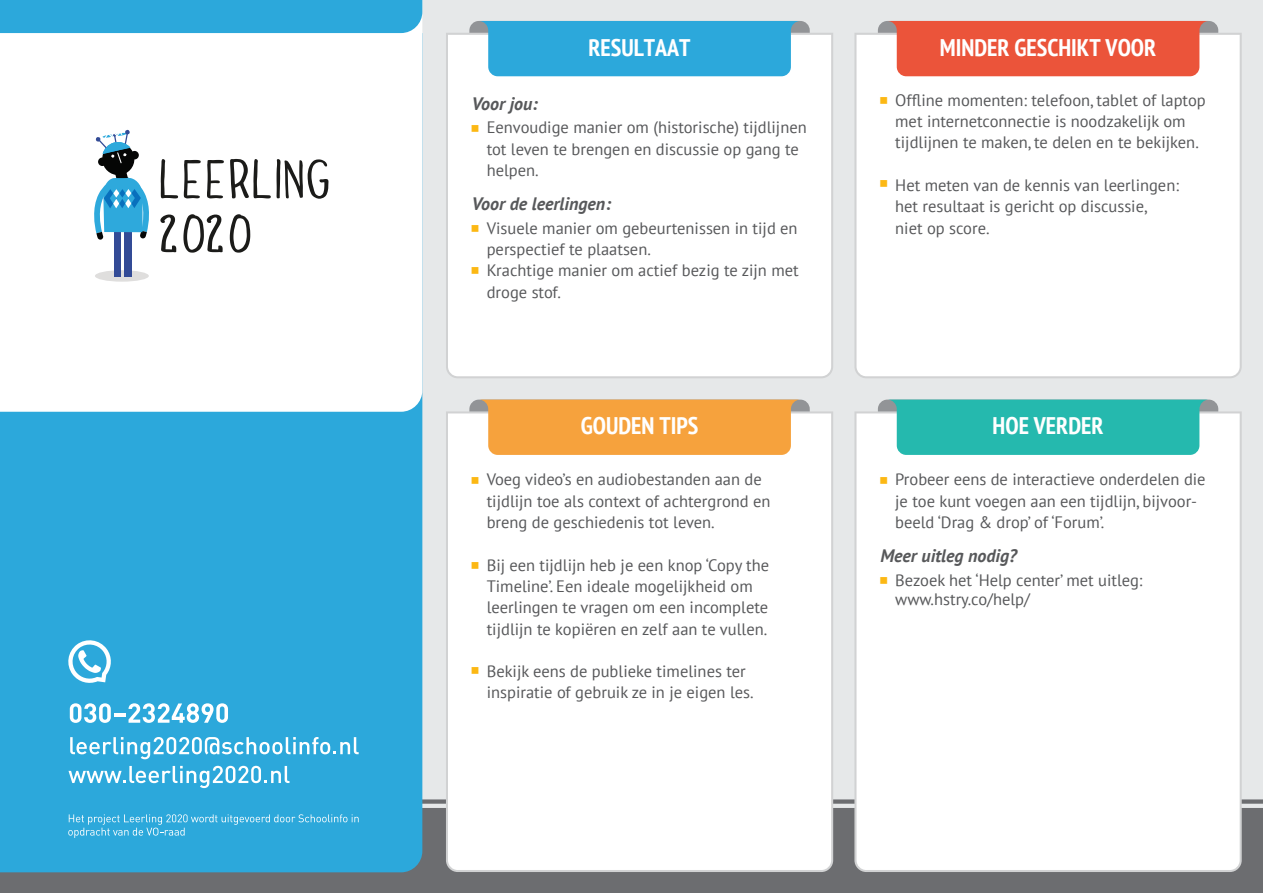
<style>
.page{position:relative;width:1263px;height:893px;background:#e6e8e9}
.page>*{position:absolute;margin:0;border:0;box-sizing:border-box;transform-origin:0 0}
.t1{font:700 condensed 24px "PT Sans";color:#fff}
.t2{font:italic 700 18px "PT Sans";color:#57585a}
.t3{font:16.5px/21.3px "PT Sans";color:#57585a}
</style>
<div class="page">
<svg style="left:0;top:799px;width:1263px;height:94px;background:#727477"></svg>
<div style="left:0;top:412px;width:422px;height:460px;background:#2ca8db"></div>
<div style="left:0;top:33px;width:422px;height:379px;background:#fff"></div>
<div style="left:0;top:0;width:422px;height:33px;background:#2ca8db"></div>
<svg style="left:95px;top:270px;width:54px;height:12px"></svg>
<div style="left:114px;top:228px;width:6px;height:49px;background:#334b96"></div>
<div style="left:124px;top:228px;width:8px;height:49px;background:#334b96"></div>
<svg style="left:92px;top:130px;width:60px;height:110px;background:#87b7ce"></svg>
<svg style="left:161px;top:159px;width:17px;height:39px"></svg>
<svg style="left:184px;top:160px;width:17px;height:38px"></svg>
<svg style="left:207px;top:160px;width:17px;height:38px"></svg>
<svg style="left:230px;top:159px;width:41px;height:39px;background:#b6b6b5"></svg>
<svg style="left:277px;top:159px;width:51px;height:40px;background:#afafae"></svg>
<svg style="left:160px;top:214px;width:16px;height:38px"></svg>
<svg style="left:183px;top:214px;width:40px;height:39px;background:#afafae"></svg>
<svg style="left:230px;top:214px;width:20px;height:39px"></svg>
<div style="left:856px;top:35px;width:384px;height:341px;background:#fff"></div>
<svg style="left:878px;top:21px;width:340px;height:55px;background:#ea634c"></svg>
<div style="left:448px;top:414px;width:383px;height:456px;background:#fff"></div>
<svg style="left:469px;top:400px;width:341px;height:55px;background:#f4aa50"></svg>
<div style="left:856px;top:413px;width:384px;height:457px;background:#fff"></div>
<svg style="left:878px;top:400px;width:340px;height:55px;background:#3abeb4"></svg>
<div style="left:448px;top:35px;width:383px;height:341px;background:#fff"></div>
<svg style="left:469px;top:21px;width:341px;height:55px;background:#41afdc"></svg>
<svg style="left:66px;top:637px;width:47px;height:48px;background:#6dc2e6"></svg>
<svg style="left:70px;top:703px;width:41px;height:20px"></svg>
<hr style="left:114px;top:713px;width:12px;height:4px;background:#fff">
<svg style="left:129px;top:703px;width:99px;height:20px;background:#8ccfeb"></svg>
<svg style="left:70px;top:737px;width:289px;height:22px;background:#63bee4"></svg>
<svg style="left:69px;top:766px;width:220px;height:22px;background:#62bee4"></svg>
<svg style="left:68px;top:814px;width:291px;height:24px;background:#42b1de"></svg>
<svg style="left:880px;top:97px;width:7px;height:7px"></svg>
<svg style="left:880px;top:180px;width:7px;height:7px"></svg>
<svg style="left:472px;top:477px;width:7px;height:7px"></svg>
<svg style="left:472px;top:561px;width:7px;height:7px"></svg>
<svg style="left:472px;top:667px;width:7px;height:7px"></svg>
<svg style="left:472px;top:125px;width:7px;height:7px"></svg>
<svg style="left:472px;top:225px;width:7px;height:7px"></svg>
<svg style="left:472px;top:267px;width:7px;height:7px"></svg>
<svg style="left:880px;top:477px;width:7px;height:7px"></svg>
<svg style="left:880px;top:577px;width:7px;height:7px"></svg>
<h1 class="t1" style="left:588px;top:31px;width:104px">RESULTAAT</h1>
<h1 class="t1" style="left:940px;top:31px;width:218px">MINDER GESCHIKT VOOR</h1>
<p class="t2" style="left:472px;top:91px;width:68px">Voor jou:</p>
<p class="t3" style="left:487px;top:116px;width:322px">Eenvoudige manier om (historische) tijdlijnen tot leven te brengen en discussie op gang te helpen.</p>
<p class="t2" style="left:472px;top:192px;width:141px">Voor de leerlingen:</p>
<p class="t3" style="left:487px;top:217px;width:313px">Visuele manier om gebeurtenissen in tijd en perspectief te plaatsen.<br>Krachtige manier om actief bezig te zijn met droge stof.</p>
<p class="t3" style="left:895px;top:89px;width:312px">Offline momenten: telefoon, tablet of laptop met internetconnectie is noodzakelijk om tijdlijnen te maken, te delen en te bekijken.</p>
<p class="t3" style="left:895px;top:174px;width:285px">Het meten van de kennis van leerlingen: het resultaat is gericht op discussie,<br>niet op score.</p>
<h1 class="t1" style="left:581px;top:410px;width:119px">GOUDEN TIPS</h1>
<h1 class="t1" style="left:993px;top:410px;width:112px">HOE VERDER</h1>
<p class="t3" style="left:487px;top:469px;width:285px">Voeg video’s en audiobestanden aan de tijdlijn toe als context of achtergrond en breng de geschiedenis tot leven.</p>
<p class="t3" style="left:487px;top:554px;width:284px">Bij een tijdlijn heb je een knop ‘Copy the Timeline’. Een ideale mogelijkheid om leerlingen te vragen om een incomplete tijdlijn te kopiëren en zelf aan te vullen.</p>
<p class="t3" style="left:487px;top:660px;width:268px">Bekijk eens de publieke timelines ter inspiratie of gebruik ze in je eigen les.</p>
<p class="t3" style="left:895px;top:469px;width:312px">Probeer eens de interactieve onderdelen die je toe kunt voegen aan een tijdlijn, bijvoor&shy;beeld ‘Drag &amp; drop’ of ‘Forum’.</p>
<p class="t2" style="left:880px;top:543px;width:138px">Meer uitleg nodig?</p>
<p class="t3" style="left:895px;top:569px;width:249px;line-height:19.8px">Bezoek het ‘Help center’ met uitleg: www.hstry.co/help/</p>
</div>
